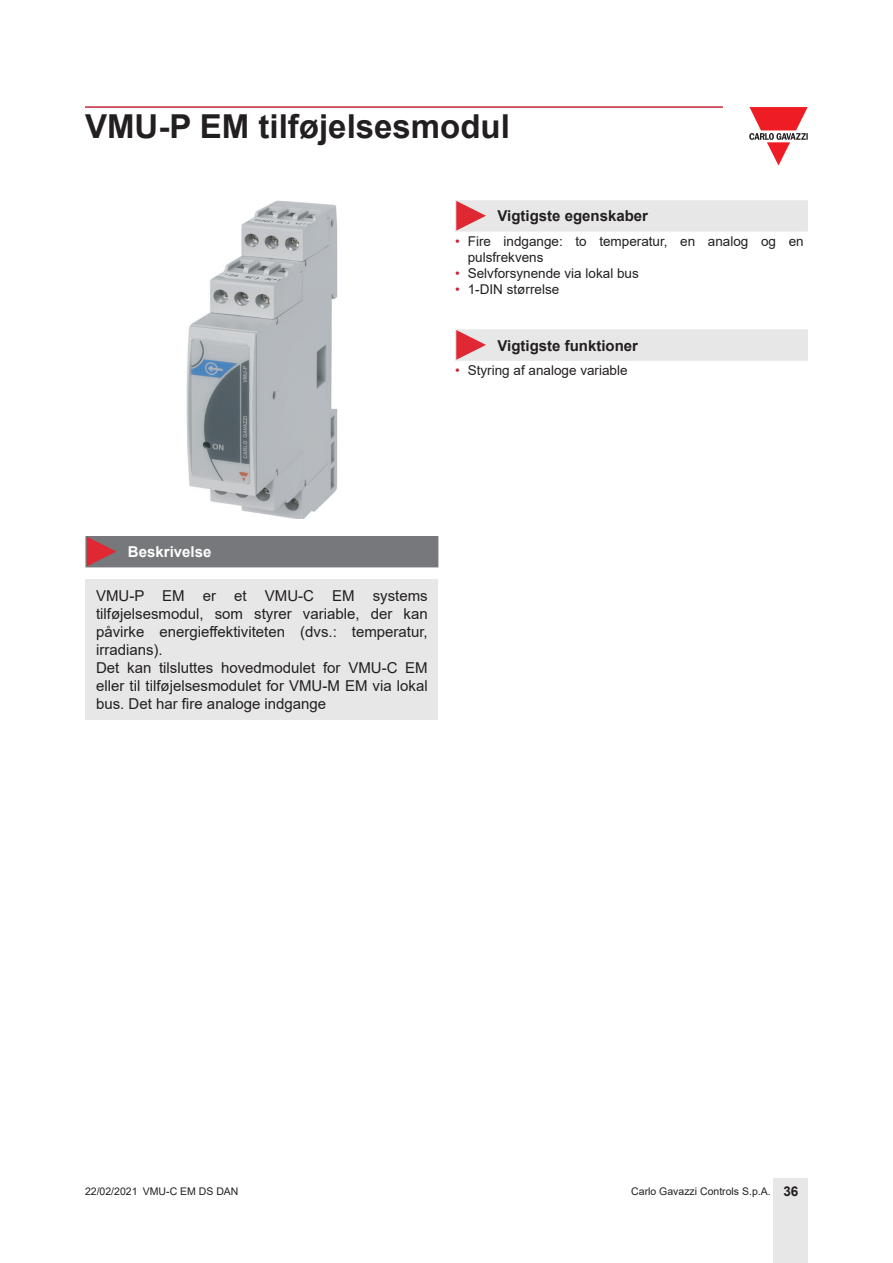
<style>
.page{position:relative;width:893px;height:1263px;background:#fff}
.page>*{position:absolute;margin:0;border:0;box-sizing:border-box;transform-origin:0 0}
.t1{font:700 33px "Arial";color:#231f20}
.Testo{font:15px/18px "Arial";color:#231f20;text-align:justify}
.Titolo03{font:700 15px "Arial";color:#231f20}
.Titolo04{font:700 15px "Arial";color:#fff}
.t2{font:13.5px/16.2px "Arial";color:#231f20}
.t3{font:10.5px "Arial";color:#231f20}
.s1{color:#c42633}
.s2{font-weight:700;font-size:13.5px}
</style>
<div class="page">
<hr style="left:85px;top:106px;width:638px;height:2px;background:#c42633">
<div style="left:774px;top:1178px;width:34px;height:85px;background:#e7e7e8"></div>
<svg style="left:749px;top:107px;width:59px;height:59px"></svg>
<div style="left:85px;top:579px;width:353px;height:140px;background:#e7e7e8"></div>
<img style="left:187px;top:201px;width:150px;height:318px">
<div style="left:85px;top:536px;width:353px;height:31px;background:#77787b"></div>
<div style="left:455px;top:200px;width:353px;height:32px;background:#e7e7e8"></div>
<div style="left:455px;top:329px;width:353px;height:32px;background:#e7e7e8"></div>
<h1 class="t1" style="left:85px;top:103px;width:426px">VMU-P EM tilføjelsesmodul</h1>
<p class="Titolo03" style="left:497px;top:206px;width:152px">Vigtigste egenskaber</p>
<p class="t2" style="left:468px;top:233px;width:337px;text-indent:-13px"><span class="s1">•</span> Fire indgange: to temperatur, en analog og en pulsfrekvens</p>
<p class="t2" style="left:455px;top:265px;width:185px"><span class="s1">•</span> Selvforsynende via lokal bus</p>
<p class="t2" style="left:455px;top:281px;width:106px"><span class="s1">•</span> 1-DIN størrelse</p>
<p class="Titolo03" style="left:497px;top:335px;width:142px">Vigtigste funktioner</p>
<p class="t2" style="left:455px;top:362px;width:174px"><span class="s1">•</span> Styring af analoge variable</p>
<p class="Titolo04" style="left:128px;top:541px;width:85px">Beskrivelse</p>
<p class="Testo" style="left:96px;top:586px;width:333px">VMU-P EM er et VMU-C EM systems tilføjelsesmodul, som styrer variable, der kan påvirke energieffektiviteten (dvs.: temperatur, irradians).</p>
<p class="Testo" style="left:96px;top:658px;width:333px">Det kan tilsluttes hovedmodulet for VMU-C EM eller til tilføjelsesmodulet for VMU-M EM via lokal bus. Det har fire analoge indgange</p>
<p class="t3" style="left:85px;top:1183px;width:155px">22/02/2021 VMU-C EM DS DAN</p>
<p class="t3" style="left:631px;top:1183px;width:169px">Carlo Gavazzi Controls S.p.A. <span class="s2">36</span></p>
</div>
